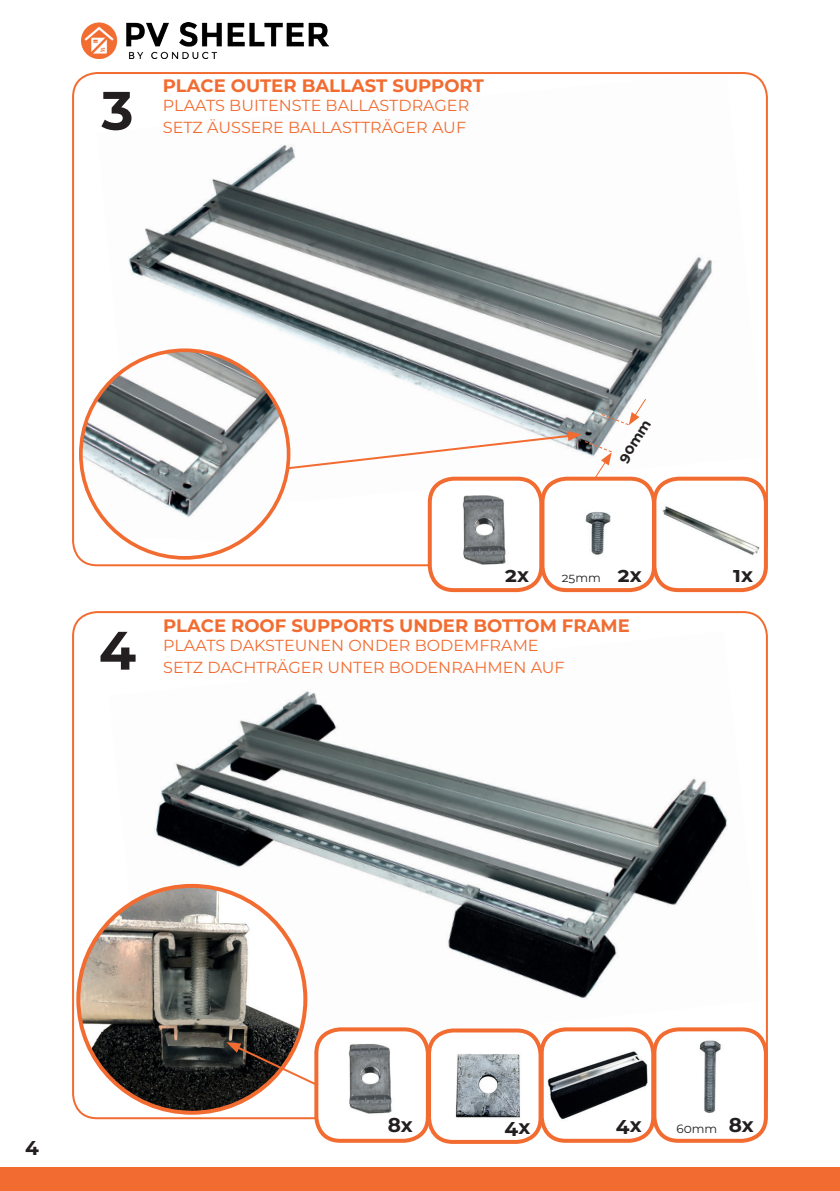
<style>
.page{position:relative;width:840px;height:1191px;background:#fff}
.page>*{position:absolute;margin:0;border:0;box-sizing:border-box;transform-origin:0 0}
.t1{font:700 54px "Montserrat";color:#231f20}
.t2{font:700 20px "Montserrat";letter-spacing:-.005em;color:#231f20}
.t3{font:700 18px "Montserrat";color:#f26c31}
.t4{font:16px/21.6px "Montserrat";color:#f26c31}
.t5{font:700 14px "Montserrat";color:#231f20}
.t6{font:12px "Montserrat";color:#231f20}
</style>
<div class="page">
<img style="left:129px;top:73px;width:634px;height:420px">
<div style="left:0;top:1167px;width:839px;height:24px;background:#f26c31"></div>
<img style="left:109px;top:691px;width:653px;height:353px">
<img style="left:82px;top:23px;width:247px;height:36px">
<img style="left:78px;top:886px;width:227px;height:226px;border-radius:113px">
<svg style="left:226px;top:1042px;width:90px;height:45px"></svg>
<img style="left:654px;top:479px;width:110px;height:107px">
<div style="left:652px;top:477px;width:115px;height:115px;border:4px solid #f26c31;border-radius:24px"></div>
<div style="left:654px;top:1029px;width:111px;height:111px;background:#fff;border-radius:24px"></div>
<img style="left:661px;top:1029px;width:97px;height:84px">
<div style="left:652px;top:1027px;width:115px;height:115px;border:4px solid #f26c31;border-radius:24px"></div>
<img style="left:429px;top:1029px;width:224px;height:112px">
<div style="left:539px;top:1027px;width:116px;height:115px;border:4px solid #f26c31;border-radius:24px"></div>
<div style="left:427px;top:1028px;width:115px;height:115px;border:4px solid #f26c31;border-radius:24px"></div>
<img style="left:316px;top:1029px;width:109px;height:105px">
<div style="left:314px;top:1027px;width:115px;height:115px;border:4px solid #f26c31;border-radius:24px"></div>
<img style="left:81px;top:350px;width:207px;height:191px">
<img style="left:542px;top:479px;width:111px;height:109px">
<div style="left:540px;top:477px;width:115px;height:115px;border:4px solid #f26c31;border-radius:24px"></div>
<img style="left:429px;top:480px;width:110px;height:106px">
<div style="left:427px;top:477px;width:116px;height:115px;border:4px solid #f26c31;border-radius:24px"></div>
<svg style="left:286px;top:398px;width:360px;height:82px"></svg>
<h1 class="t1" style="left:101px;top:66px;width:33px">3</h1>
<p class="t3" style="left:163px;top:73px;width:322px">PLACE OUTER BALLAST SUPPORT</p>
<p class="t4" style="left:163px;top:94px;width:308px">PLAATS BUITENSTE BALLASTDRAGER<br>SETZ ÄUSSERE BALLASTTRÄGER AUF</p>
<p class="t5" style="left:613px;top:456px;width:50px;rotate:-58deg">90mm</p>
<h1 class="t1" style="left:99px;top:606px;width:39px">4</h1>
<p class="t2" style="left:505px;top:560px;width:25px">2x</p>
<p class="t2" style="left:617px;top:560px;width:25px">2x</p>
<p class="t6" style="left:561px;top:570px;width:41px">25mm</p>
<p class="t3" style="left:163px;top:612px;width:468px">PLACE ROOF SUPPORTS UNDER BOTTOM FRAME</p>
<p class="t4" style="left:163px;top:634px;width:403px">PLAATS DAKSTEUNEN ONDER BODEMFRAME<br>SETZ DACHTRÄGER UNTER BODENRAHMEN AUF</p>
<p class="t2" style="left:732px;top:560px;width:21px">1x</p>
<p class="t2" style="left:25px;top:1131px;width:15px">4</p>
<p class="t2" style="left:387px;top:1110px;width:26px">8x</p>
<p class="t2" style="left:504px;top:1112px;width:27px">4x</p>
<p class="t2" style="left:615px;top:1110px;width:27px">4x</p>
<p class="t2" style="left:728px;top:1110px;width:26px">8x</p>
<p class="t6" style="left:676px;top:1120px;width:42px">60mm</p>
</div>
